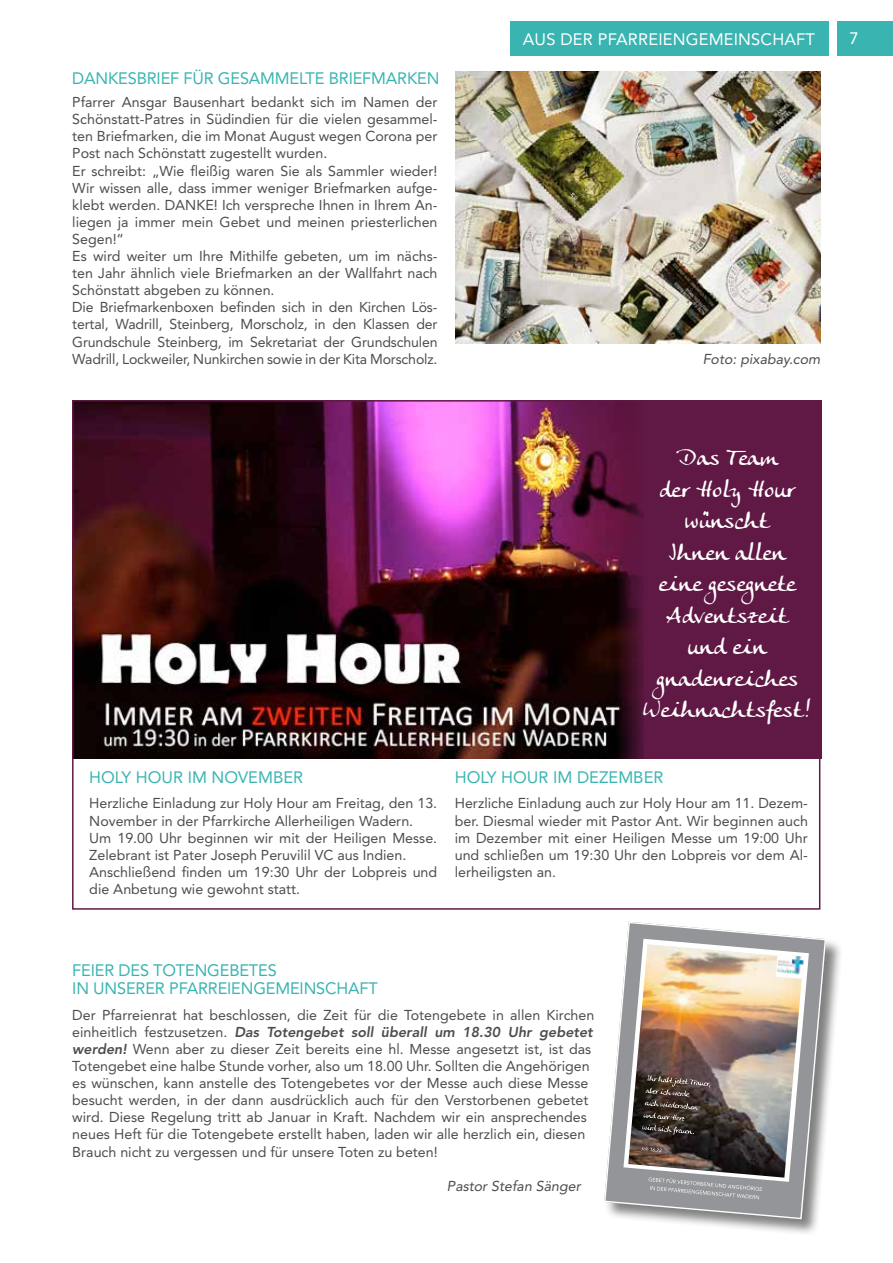
<style>
.page{position:relative;width:893px;height:1263px;background:#fff}
.page>*{position:absolute;margin:0;border:0;box-sizing:border-box;transform-origin:0 0}
.t1{font:22.5px/31.5px "Anke Calligraphic FG";letter-spacing:.04em;color:#fff;text-align:center}
.t2{font:16.5px/18px "Avenir LT Std";letter-spacing:-.01em;color:#39b4b1}
.t3{font:16.5px "Avenir LT Std";letter-spacing:.01em;color:#fff}
.t4{font:14.25px/17.1px "Avenir LT Std";color:#4d4d4f}
.t5{font:italic 14.25px "Avenir LT Std";color:#4d4d4f}
.s1{font-weight:800;font-style:italic}
</style>
<div class="page">
<div style="left:837px;top:22px;width:56px;height:34px;background:#39b4b1"></div>
<div style="left:511px;top:22px;width:318px;height:34px;background:#39b4b1"></div>
<img style="left:455px;top:71px;width:365px;height:272px">
<div style="left:604px;top:922px;width:240px;height:315px;background:#000;opacity:.5"></div>
<img style="left:604px;top:921px;width:223px;height:299px">
<div style="left:577px;top:400px;width:244px;height:359px;background:#601945"></div>
<img style="left:75px;top:403px;width:568px;height:356px">
<p class="t2" style="left:72px;top:69px;width:369px">DANKESBRIEF FÜ R GESAMM ELTE BRIEFMARKEN</p>
<p class="t4" style="left:72px;top:94px;width:367px">Pfarrer Ansgar Bausenhart bedankt sich im Namen der Schönstatt-Patres in Südindien für die vielen gesammel&shy;ten Briefmarken, die im Monat August wegen Corona per Post nach Schönstatt zugestellt wurden.<br>Er schreibt: „Wie fleißig waren Sie als Sammler wieder!<br>Wir wissen alle, dass immer weniger Briefmarken aufge&shy;klebt werden. DANKE! Ich verspreche Ihnen in Ihrem An&shy;liegen ja immer mein Gebet und meinen priesterlichen Segen!“<br>Es wird weiter um Ihre M ithilfe gebeten, um im nächs&shy;ten Jahr ähnlich viele Briefmarken an der Wallfahrt nach Schönstatt abgeben zu können.<br>Die Briefmarkenboxen befinden sich in den Kirchen Lös&shy;tertal, Wadrill, Steinberg, Morscholz, in den Klassen der Grundschule Steinberg, im Sekretariat der Grundschulen Wadrill, Lockweiler, Nunkirchen sowie in der Kita Morscholz.</p>
<p class="t3" style="left:523px;top:30px;width:49px">Aus der</p>
<p class="t3" style="left:598px;top:30px;width:21px">Pfarreienge</p>
<p class="t3" style="left:709px;top:30px;width:26px">meinsc</p>
<p class="t3" style="left:772px;top:30px;width:44px">haft</p>
<p class="t3" style="left:849px;top:29px;width:11px">7</p>
<p class="t5" style="left:703px;top:350px;width:119px">Foto: pixabay.com</p>
<p class="t2" style="left:89px;top:768px;width:215px">HOLY HOUR IM NOVEM BER</p>
<p class="t4" style="left:89px;top:795px;width:349px">Herzliche Einladung zur Holy Hour am Freitag, den 13.<br>November in der Pfarrkirche Allerheiligen Wadern.<br>Um 19.00 Uhr beginnen wir mit der Heiligen Messe.<br>Zelebrant ist Pater Joseph Peruvilil VC aus Indien.<br>Anschließend finden um 19:30 Uhr der Lobpreis und die Anbetung wie gewohnt statt.</p>
<h1 class="t1" style="left:643px;top:442px;width:169px">Das Team<br>der Holy Hour wünscht<br>Ihnen allen<br>eine gesegnete<br>Adventszeit<br>und ein gnadenreiches<br>Weihnachtsfest!</h1>
<p class="t2" style="left:455px;top:768px;width:210px">HOLY HOUR IM DEZEM BER</p>
<p class="t4" style="left:455px;top:795px;width:355px;text-align:justify">Herzliche Einladung auch zur Holy Hour am 11. Dezem&shy;ber. Diesmal wieder mit Pastor Ant. Wir beginnen auch im Dezember mit einer Heiligen Messe um 19:00 Uhr und schließen um 19:30 Uhr den Lobpreis vor dem Al&shy;lerheiligsten an.</p>
<p class="t2" style="left:72px;top:961px;width:307px;text-indent:113px">ENGEBETES<br>IN UNSERER PFARREIENGEM EINSCHAFT</p>
<p class="t4" style="left:72px;top:1006px;width:523px">Der Pfarreienrat hat beschlossen, die Zeit für die Totengebete in allen Kirchen einheitlich festzusetzen. <span class="s1">Das Totengebet soll überall um 18.30 Uhr gebetet werden!</span> Wenn aber zu dieser Zeit bereits eine hl. M esse angesetzt ist, ist das Totengebet eine halbe Stunde vorher, also um 18.00 Uhr. Sollten die Angehörigen es wünschen, kann anstelle des Totengebetes vor der M esse auch diese M esse besucht werden, in der dann ausdrücklich auch für den Verstorbenen gebetet wird. Diese Regelung tritt ab Januar in Kraft. Nachdem wir ein ansprechendes neues Heft für die Totengebete erstellt haben, laden wir alle herzlich ein, diesen Brauch nicht zu vergessen und für unsere Toten zu beten!</p>
<p class="t5" style="left:447px;top:1177px;width:135px">Pastor Stefan Sänger</p>
<p class="t2" style="left:72px;top:961px;width:93px">FEIER DES TOT</p>
</div>
